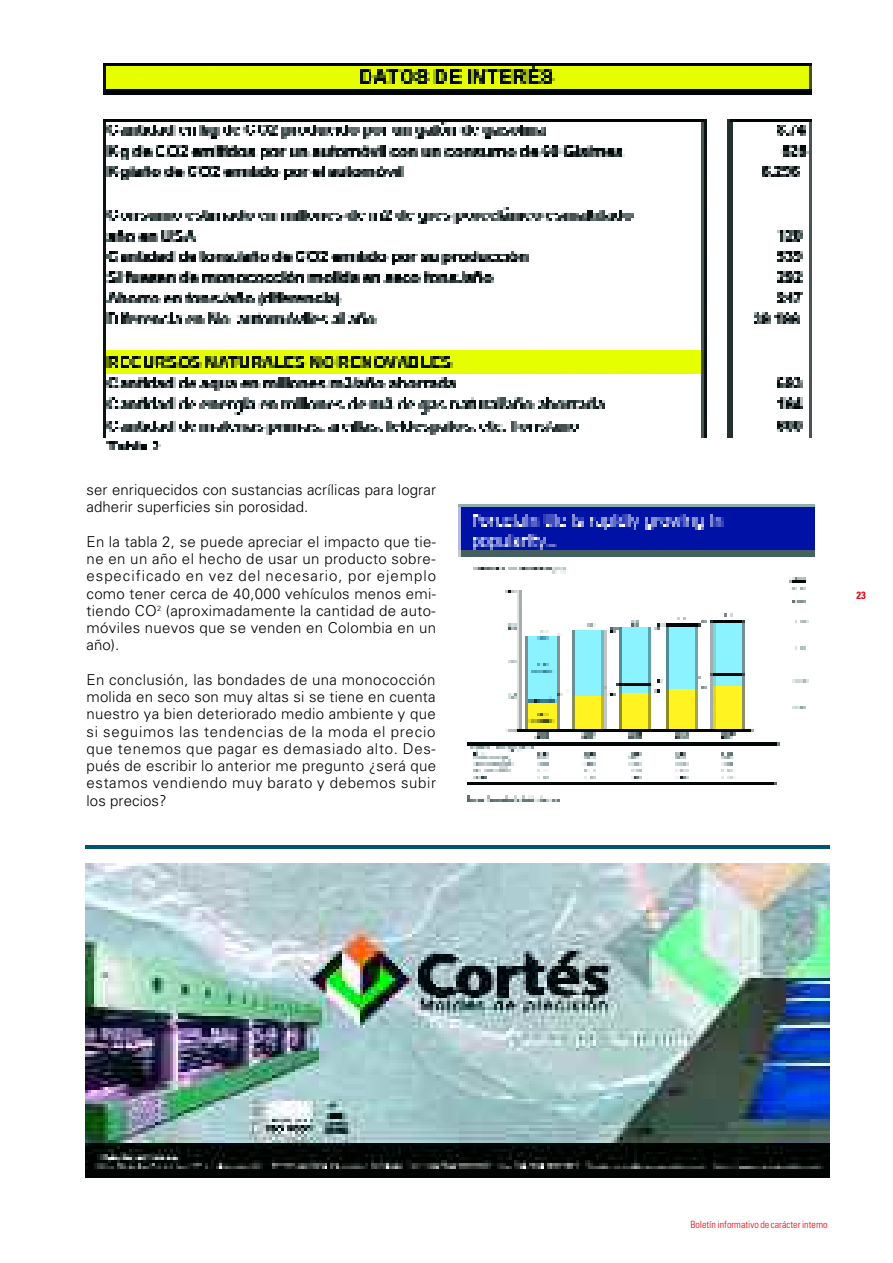
<style>
.page{position:relative;width:893px;height:1263px;background:#fff}
.page>*{position:absolute;margin:0;border:0;box-sizing:border-box;transform-origin:0 0}
.t1{font:300 15px/17.2px "Univers";letter-spacing:.01em;color:#000;text-align:justify}
.t2{font:700 condensed 10.5px "Univers";color:#eb000e}
.t3{font:300 condensed 10.05px "Univers";color:#eb000e}
</style>
<div class="page">
<hr style="left:85px;top:845px;width:744px;height:4px;background:#005372">
<img style="left:85px;top:864px;width:744px;height:314px">
<img style="left:458px;top:505px;width:356px;height:297px">
<img style="left:104px;top:64px;width:707px;height:386px">
<p class="t1" style="left:87px;top:482px;width:351px">ser enriquecidos con sustancias acrílicas para lograr adherir superficies sin porosidad.</p>
<p class="t1" style="left:87px;top:534px;width:351px">En la tabla 2, se puede apreciar el impacto que tie&shy;ne en un año el hecho de usar un producto sobre&shy;especificado en vez del necesario, por ejemplo como tener cerca de 40,000 vehículos menos emi&shy;tiendo CO<sup>2</sup> (aproximadamente la cantidad de auto&shy;móviles nuevos que se venden en Colombia en un año).</p>
<p class="t1" style="left:87px;top:672px;width:351px">En conclusión, las bondades de una monococción molida en seco son muy altas si se tiene en cuenta nuestro ya bien deteriorado medio ambiente y que si seguimos las tendencias de la moda el precio que tenemos que pagar es demasiado alto. Des&shy;pués de escribir lo anterior me pregunto ¿será que estamos vendiendo muy barato y debemos subir los precios?</p>
<p class="t2" style="left:856px;top:591px;width:11px">23</p>
<p class="t3" style="left:690px;top:1221px;width:139px">Boletín informativo de carácter interno</p>
</div>
